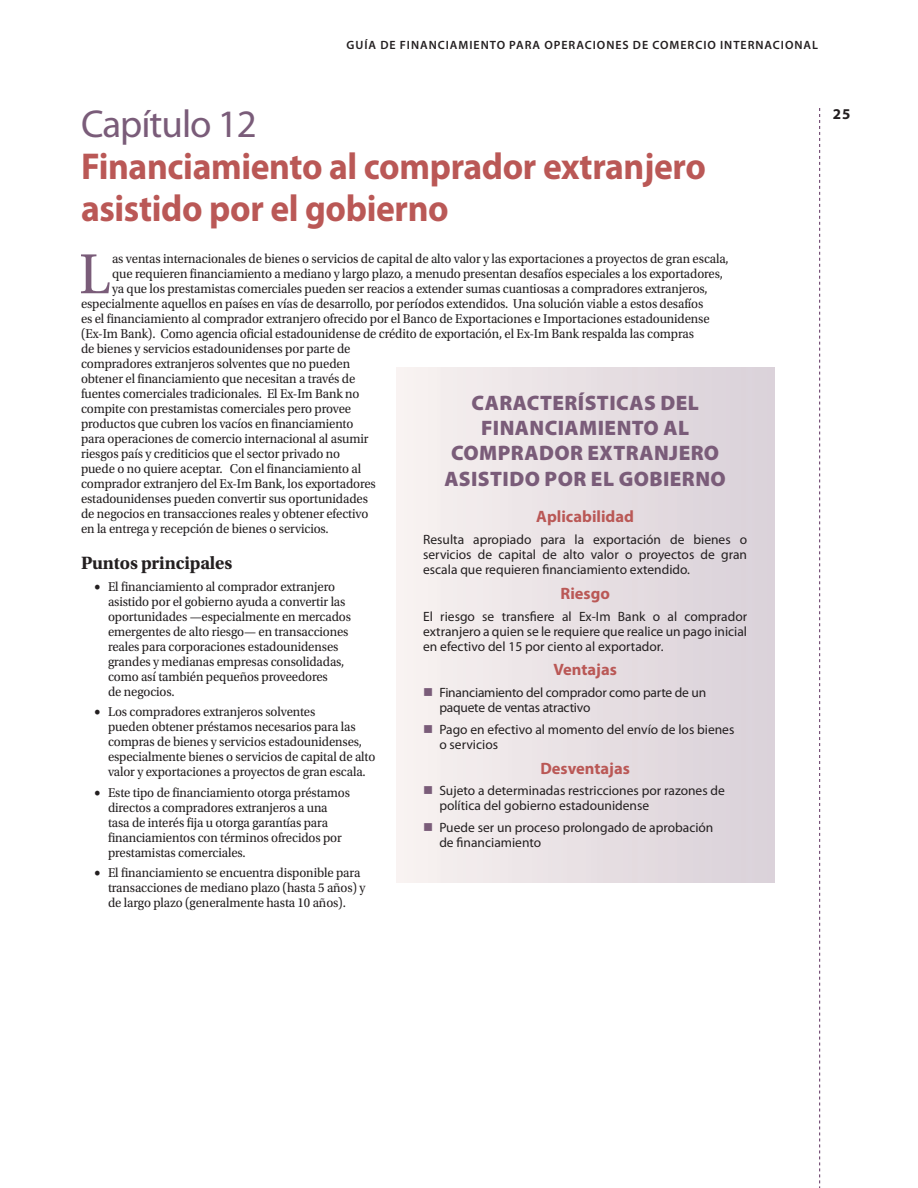
<style>
.page{position:relative;width:918px;height:1188px;background:#fff}
.page>*{position:absolute;margin:0;border:0;box-sizing:border-box;transform-origin:0 0}
.Drop_Cap{font:59.4px "Utopia Std";color:#7a5c79;scale:.95 1}
.Chapter_Number{font:39px "Myriad Pro";letter-spacing:-.025em;color:#7a5c79}
.Chapter_Title{font:700 37.5px/42px "Myriad Pro";letter-spacing:-.01em;color:#ba5856;scale:.95 1}
.t1{font:900 21px/25.2px "Myriad Pro";letter-spacing:.02em;color:#7a5c79;text-align:center}
.Heading_1{font:700 18.75px "Utopia Std";letter-spacing:-.01em;color:#231f20}
.t2{font:700 16.5px "Myriad Pro";color:#ba5856}
.t3{font:700 15px "Myriad Pro";color:#231f20}
.Drop_Cap-2{font:13.5px/15px "Utopia Std";letter-spacing:-.01em;color:#231f20;scale:.95 1}
.t4{font:13.5px/15px "Myriad Pro";color:#231f20}
.t5{font:600 12px "Myriad Pro";letter-spacing:.08em;color:#231f20}
</style>
<div class="page">
<svg style="left:819px;top:108px;width:1px;height:1080px"></svg>
<div style="left:396px;top:367px;width:378px;height:515px;background:linear-gradient(to right,#f8f2f1,#d9d0d8)"></div>
<svg style="left:424px;top:688px;width:8px;height:8px"></svg>
<svg style="left:424px;top:725px;width:8px;height:8px"></svg>
<svg style="left:424px;top:787px;width:8px;height:7px"></svg>
<svg style="left:424px;top:823px;width:8px;height:8px"></svg>
<p class="t5" style="left:347px;top:37px;width:473px">GUÍA DE FINANCIAMIENTO PARA OPERACIONES DE COMERCIO INTERNACIONAL</p>
<p class="Chapter_Number" style="left:81px;top:100px;width:178px">Capítulo 12</p>
<p class="Chapter_Title" style="left:81px;top:144px;width:659px">Financiamiento al comprador extranjero asistido por el gobierno</p>
<p class="Drop_Cap" style="left:79px;top:242px;width:34px">L</p>
<p class="Drop_Cap-2" style="left:112px;top:252px;width:651px">as ventas internacionales de bienes o servicios de capital de alto valor y las exportaciones a proyectos de gran escala,</p>
<p class="Drop_Cap-2" style="left:112px;top:267px;width:644px">que requieren financiamiento a mediano y largo plazo, a menudo presentan desafíos especiales a los exportadores,</p>
<p class="Drop_Cap-2" style="left:112px;top:282px;width:628px">ya que los prestamistas comerciales pueden ser reacios a extender sumas cuantiosas a compradores extranjeros,</p>
<p class="Drop_Cap-2" style="left:81px;top:297px;width:657px">especialmente aquellos en países en vías de desarrollo, por períodos extendidos. Una solución viable a estos desafíos</p>
<p class="Drop_Cap-2" style="left:81px;top:312px;width:663px">es el financiamiento al comprador extranjero ofrecido por el Banco de Exportaciones e Importaciones estadounidense</p>
<p class="Drop_Cap-2" style="left:81px;top:327px;width:647px">(Ex-Im Bank). Como agencia oficial estadounidense de crédito de exportación, el Ex-Im Bank respalda las compras</p>
<p class="Drop_Cap-2" style="left:81px;top:342px;width:285px">de bienes y servicios estadounidenses por parte de</p>
<p class="Drop_Cap-2" style="left:81px;top:357px;width:285px">compradores extranjeros solventes que no pueden</p>
<p class="Drop_Cap-2" style="left:81px;top:372px;width:290px">obtener el financiamiento que necesitan a través de</p>
<p class="Drop_Cap-2" style="left:81px;top:387px;width:295px">fuentes comerciales tradicionales. El Ex-Im Bank no</p>
<p class="Drop_Cap-2" style="left:81px;top:402px;width:286px">compite con prestamistas comerciales pero provee</p>
<p class="Drop_Cap-2" style="left:81px;top:417px;width:288px">productos que cubren los vacíos en financiamiento</p>
<p class="Drop_Cap-2" style="left:81px;top:432px;width:304px">para operaciones de comercio internacional al asumir</p>
<p class="Drop_Cap-2" style="left:81px;top:447px;width:274px">riesgos país y crediticios que el sector privado no</p>
<p class="Drop_Cap-2" style="left:81px;top:462px;width:296px">puede o no quiere aceptar. Con el financiamiento al</p>
<p class="Drop_Cap-2" style="left:81px;top:477px;width:312px">comprador extranjero del Ex-Im Bank, los exportadores</p>
<p class="Drop_Cap-2" style="left:81px;top:492px;width:304px">estadounidenses pueden convertir sus oportunidades</p>
<p class="Drop_Cap-2" style="left:81px;top:507px;width:304px">de negocios en transacciones reales y obtener efectivo</p>
<p class="Drop_Cap-2" style="left:81px;top:522px;width:262px">en la entrega y recepción de bienes o servicios.</p>
<p class="Heading_1" style="left:81px;top:552px;width:153px">Puntos principales</p>
<p class="Drop_Cap-2" style="left:108px;top:579px;width:257px;text-indent:-14px">• El financiamiento al comprador extranjero asistido por el gobierno ayuda a convertir las oportunidades —especialmente en mercados emergentes de alto riesgo— en transacciones reales para corporaciones estadounidenses grandes y medianas empresas consolidadas, como así también pequeños proveedores<br>de negocios.</p>
<p class="Drop_Cap-2" style="left:108px;top:705px;width:283px;text-indent:-14px">• Los compradores extranjeros solventes<br>pueden obtener préstamos necesarios para las compras de bienes y servicios estadounidenses, especialmente bienes o servicios de capital de alto valor y exportaciones a proyectos de gran escala.</p>
<p class="Drop_Cap-2" style="left:108px;top:785px;width:256px;text-indent:-14px">• Este tipo de financiamiento otorga préstamos directos a compradores extranjeros a una tasa de interés fija u otorga garantías para financiamientos con términos ofrecidos por prestamistas comerciales.</p>
<p class="Drop_Cap-2" style="left:108px;top:866px;width:273px;text-indent:-14px">• El financiamiento se encuentra disponible para transacciones de mediano plazo (hasta 5 años) y de largo plazo (generalmente hasta 10 años).</p>
<p class="t1" style="left:444px;top:389px;width:283px">CARACTERÍSTICAS DEL<br>FINANCIAMIENTO AL<br>COMPRADOR EXTRANJERO<br>ASISTIDO POR EL GOBIERNO</p>
<p class="t2" style="left:536px;top:506px;width:99px">Aplicabilidad</p>
<p class="t4" style="left:423px;top:532px;width:326px;text-align:justify">Resulta apropiado para la exportación de bienes o servicios de capital de alto valor o proyectos de gran escala que requieren financiamiento extendido.</p>
<p class="t2" style="left:560px;top:583px;width:51px">Riesgo</p>
<p class="t4" style="left:423px;top:608px;width:326px;text-align:justify">El riesgo se transfiere al Ex-Im Bank o al comprador extranjero a quien se le requiere que realice un pago inicial en efectivo del 15 por ciento al exportador.</p>
<p class="t2" style="left:553px;top:659px;width:65px">Ventajas</p>
<p class="t4" style="left:439px;top:685px;width:268px">Financiamiento del comprador como parte de un paquete de ventas atractivo</p>
<p class="t4" style="left:439px;top:722px;width:297px">Pago en efectivo al momento del envío de los bienes o servicios</p>
<p class="t2" style="left:540px;top:757px;width:91px">Desventajas</p>
<p class="t4" style="left:439px;top:783px;width:287px">Sujeto a determinadas restricciones por razones de política del gobierno estadounidense</p>
<p class="t4" style="left:439px;top:820px;width:276px">Puede ser un proceso prolongado de aprobación de financiamiento</p>
<p class="t3" style="left:833px;top:104px;width:19px">25</p>
</div>
